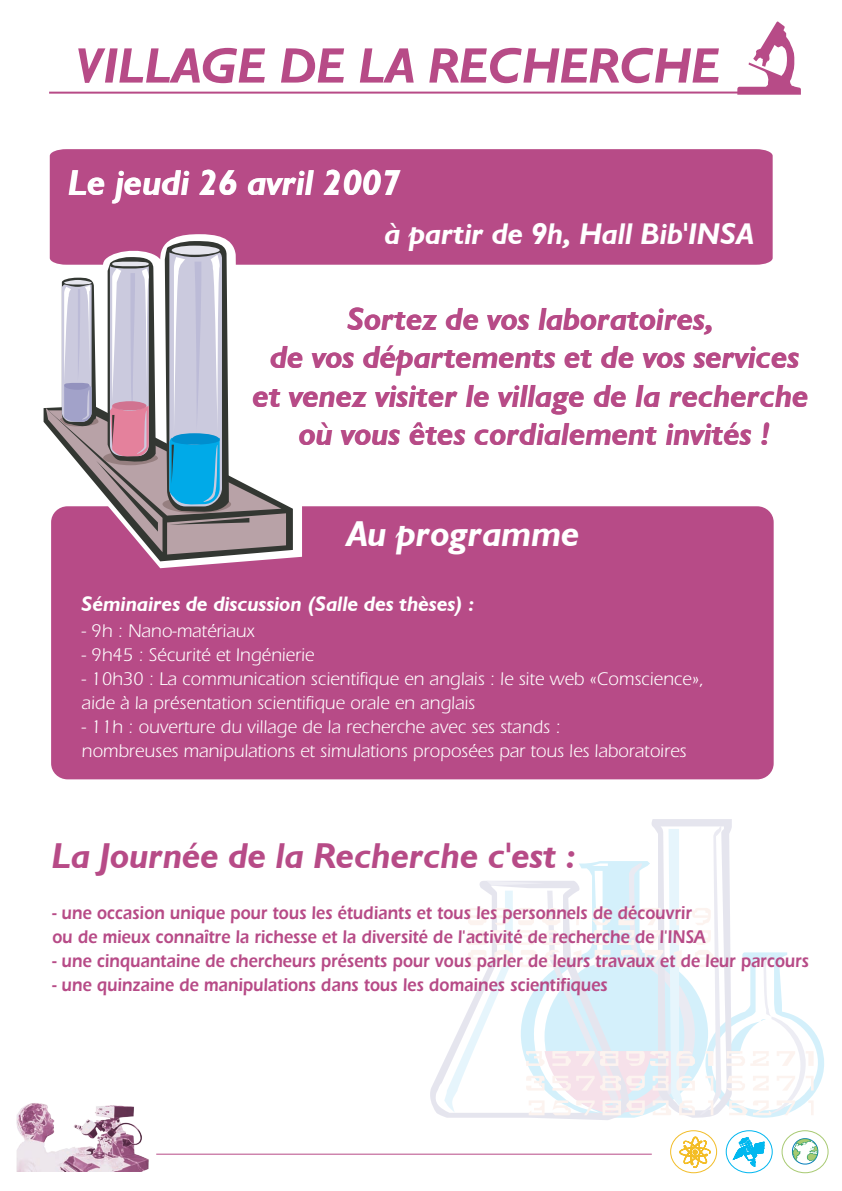
<style>
.page{position:relative;width:842px;height:1191px;background:#fff}
.page>*{position:absolute;margin:0;border:0;box-sizing:border-box;transform-origin:0 0}
.t1{font:italic 700 50px "Humanist 521 BT";color:#b74b87}
.t2{font:italic 700 36px "Humanist 521 BT";color:#fff}
.t3{font:italic 700 36px "Humanist 521 BT";color:#b74b87}
.t4{font:italic 700 32px/38.5px "Humanist 521 BT";color:#b74b87;text-align:center}
.t5{font:italic 700 30px "Humanist 521 BT";color:#fff}
.t6{font:italic 700 21px "Humanist 521 BT";color:#fff}
.t7{font:600 19px/24px "Itc Eras";color:#b74b87;scale:.86 1}
.t8{font:19px/24px "Itc Eras";color:#fff}
</style>
<div class="page">
<svg style="left:430px;top:1062px;width:199px;height:58px"></svg>
<svg style="left:444px;top:819px;width:380px;height:298px"></svg>
<div style="left:51px;top:506px;width:723px;height:273px;background:#b74b87;border-radius:16px"></div>
<svg style="left:737px;top:21px;width:64px;height:74px"></svg>
<img style="left:16px;top:1103px;width:266px;height:68px">
<div style="left:50px;top:149px;width:723px;height:116px;background:#b74b87"></div>
<div style="left:782px;top:1130px;width:46px;height:43px;background:#fff;border:1px solid #a8ca72;border-radius:50%"></div>
<svg style="left:792px;top:1136px;width:28px;height:29px"></svg>
<svg style="left:670px;top:1130px;width:47px;height:43px"></svg>
<svg style="left:673px;top:1136px;width:38px;height:32px"></svg>
<svg style="left:726px;top:1130px;width:47px;height:43px"></svg>
<svg style="left:732px;top:1137px;width:33px;height:29px"></svg>
<hr style="left:156px;top:1153px;width:496px;height:1px;background:#b74b87">
<svg style="left:43px;top:234px;width:259px;height:334px"></svg>
<svg style="left:44px;top:241px;width:249px;height:320px"></svg>
<hr style="left:49px;top:92px;width:719px;height:2px;background:#b74b87">
<h1 class="t1" style="left:75px;top:34px;width:646px">VILLAGE DE LA RECHERCHE</h1>
<h2 class="t2" style="left:68px;top:160px;width:334px">Le jeudi 26 avril 2007</h2>
<h3 class="t5" style="left:385px;top:215px;width:370px">à partir de 9h, Hall Bib'INSA</h3>
<h3 class="t4" style="left:253px;top:299px;width:558px">Sortez de vos laboratoires,<br>de vos départements et de vos services et venez visiter le village de la recherche où vous êtes cordialement invités !</h3>
<h2 class="t2" style="left:347px;top:511px;width:235px">Au programme</h2>
<p class="t6" style="left:82px;top:590px;width:394px">Séminaires de discussion (Salle des thèses) :</p>
<p class="t8" style="left:82px;top:619px;width:174px">- 9h : Nano-matériaux</p>
<p class="t8" style="left:82px;top:643px;width:234px">- 9h45 : Sécurité et Ingénierie</p>
<p class="t8" style="left:82px;top:667px;width:624px">- 10h30 : La communication scientifique en anglais : le site web «Comscience», aide à la présentation scientifique orale en anglais</p>
<p class="t8" style="left:82px;top:715px;width:606px">- 11h : ouverture du village de la recherche avec ses stands :<br>nombreuses manipulations et simulations proposées par tous les laboratoires</p>
<h2 class="t3" style="left:52px;top:833px;width:526px">La Journée de la Recherche c'est :</h2>
<p class="t7" style="left:52px;top:900px;width:761px">- une occasion unique pour tous les étudiants et tous les personnels de découvrir ou de mieux connaître la richesse et la diversité de l'activité de recherche de l'INSA</p>
<p class="t7" style="left:52px;top:948px;width:881px">- une cinquantaine de chercheurs présents pour vous parler de leurs travaux et de leur parcours</p>
<p class="t7" style="left:52px;top:972px;width:647px">- une quinzaine de manipulations dans tous les domaines scientifiques</p>
</div>
